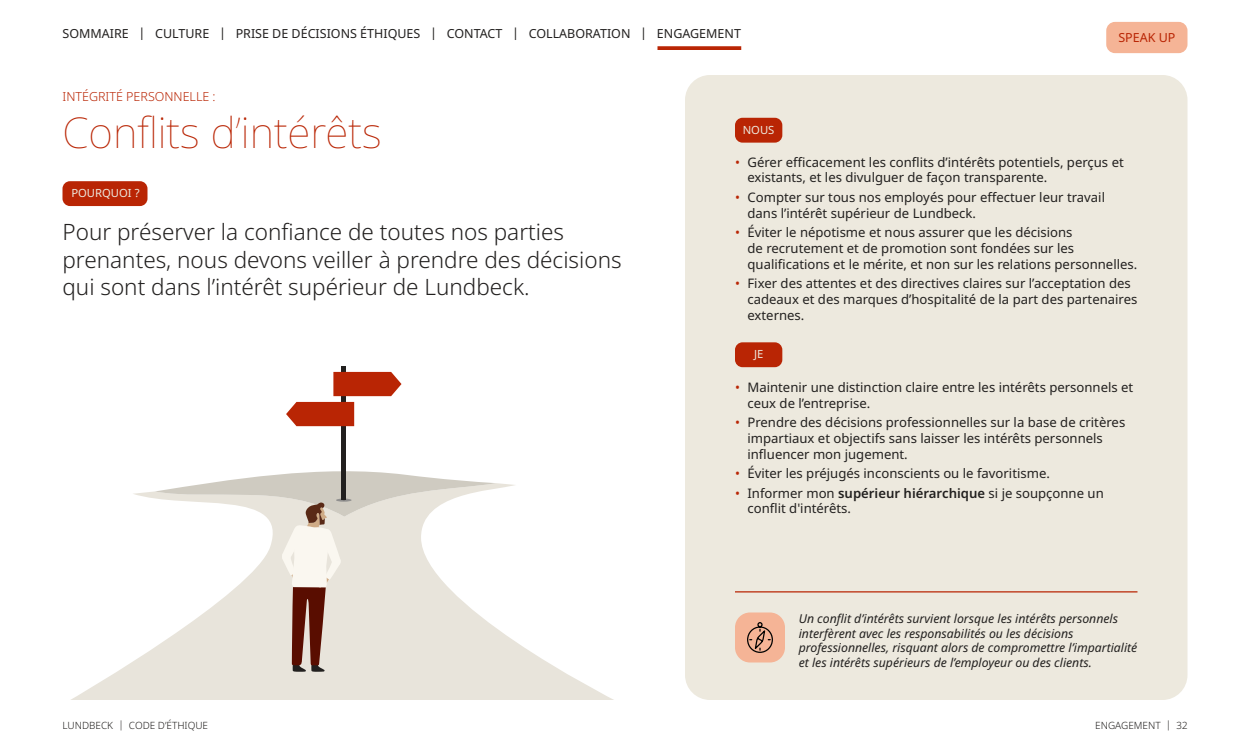
<style>
.page{position:relative;width:1250px;height:750px;background:#fff}
.page>*{position:absolute;margin:0;border:0;box-sizing:border-box;transform-origin:0 0}
.t1{font:100 42.5px "Noto Sans";color:#b92504}
.t2{font:300 22.5px/27.5px "Noto Sans";color:#22201f}
.t3{font:13.12px/15.8px "Noto Sans";color:#22201f}
.t4{font:12.5px "Noto Sans";color:#22201f}
.t5{font:300 12.5px "Noto Sans";color:#b92504}
.t6{font:12.5px "Noto Sans";color:#b92504}
.t7{font:italic 12.25px/14.8px "Noto Sans";color:#22201f}
.t8{font:11.25px "Noto Sans";color:#ede9de}
.t9{font:300 10px "Noto Sans";color:#22201f}
.s1{color:#b92504}
.s2{font-weight:600}
</style>
<div class="page">
<div style="left:1106px;top:22px;width:82px;height:31px;background:#f5b496;border-radius:9px"></div>
<svg style="left:658px;top:46px;width:83px;height:4px"></svg>
<div style="left:685px;top:75px;width:503px;height:625px;background:#ede9de;border-radius:25px"></div>
<div style="left:62px;top:181px;width:86px;height:25px;background:#b92504;border-radius:8px"></div>
<svg style="left:71px;top:483px;width:543px;height:217px"></svg>
<hr style="left:735px;top:591px;width:403px;height:1px;background:#b92504">
<div style="left:735px;top:342px;width:47px;height:25px;background:#b92504;border-radius:8px"></div>
<div style="left:735px;top:118px;width:47px;height:25px;background:#b92504;border-radius:8px"></div>
<div style="left:735px;top:612px;width:50px;height:50px;background:#f5b496;border-radius:15px"></div>
<svg style="left:747px;top:622px;width:26px;height:31px"></svg>
<div style="left:341px;top:366px;width:5px;height:134px;background:#22201f"></div>
<svg style="left:155px;top:471px;width:341px;height:201px"></svg>
<svg style="left:333px;top:372px;width:69px;height:24px;background:#bf3819"></svg>
<svg style="left:286px;top:402px;width:68px;height:24px;background:#be3517"></svg>
<p class="t4" style="left:139px;top:25px;width:604px">| CULTURE | PRISE DE DÉCISIONS ÉTHIQUES | CONTACT | COLLABORATION | ENGAGEMENT</p>
<p class="t4" style="left:63px;top:25px;width:68px">SOMMAIRE</p>
<p class="t6" style="left:1118px;top:28px;width:59px">SPEAK UP</p>
<p class="t5" style="left:62px;top:88px;width:155px">INTÉGRITÉ PERSONNELLE :</p>
<h1 class="t1" style="left:62px;top:102px;width:321px">Conflits d’intérêts</h1>
<p class="t8" style="left:71px;top:185px;width:70px">POURQUOI ?</p>
<h2 class="t2" style="left:62px;top:219px;width:561px">Pour préserver la confiance de toutes nos parties prenantes, nous devons veiller à prendre des décisions qui sont dans l’intérêt supérieur de Lundbeck.</h2>
<p class="t9" style="left:62px;top:719px;width:147px">LUNDBECK | CODE D’ÉTHIQUE</p>
<p class="t8" style="left:743px;top:122px;width:33px">NOUS</p>
<p class="t3" style="left:747px;top:154px;width:378px;text-indent:-12px"><span class="s1">•</span> Gérer efficacement les conflits d’intérêts potentiels, perçus et existants, et les divulguer de façon transparente.</p>
<p class="t3" style="left:747px;top:189px;width:359px;text-indent:-12px"><span class="s1">•</span> Compter sur tous nos employés pour effectuer leur travail dans l’intérêt supérieur de Lundbeck.</p>
<p class="t3" style="left:747px;top:225px;width:391px;text-indent:-12px"><span class="s1">•</span> Éviter le népotisme et nous assurer que les décisions<br>de recrutement et de promotion sont fondées sur les qualifications et le mérite, et non sur les relations personnelles.</p>
<p class="t3" style="left:747px;top:276px;width:392px;text-indent:-12px"><span class="s1">•</span> Fixer des attentes et des directives claires sur l’acceptation des cadeaux et des marques d’hospitalité de la part des partenaires externes.</p>
<p class="t8" style="left:754px;top:346px;width:11px">JE</p>
<p class="t3" style="left:747px;top:380px;width:387px;text-indent:-12px"><span class="s1">•</span> Maintenir une distinction claire entre les intérêts personnels et ceux de l’entreprise.</p>
<p class="t3" style="left:747px;top:415px;width:379px;text-indent:-12px"><span class="s1">•</span> Prendre des décisions professionnelles sur la base de critères impartiaux et objectifs sans laisser les intérêts personnels influencer mon jugement.</p>
<p class="t3" style="left:735px;top:466px;width:316px"><span class="s1">•</span> Éviter les préjugés inconscients ou le favoritisme.</p>
<p class="t3" style="left:747px;top:485px;width:358px;text-indent:-12px"><span class="s1">•</span> Informer mon <span class="s2">supérieur hiérarchique</span> si je soupçonne un conflit d'intérêts.</p>
<p class="t7" style="left:799px;top:611px;width:340px">Un conflit d’intérêts survient lorsque les intérêts personnels interfèrent avec les responsabilités ou les décisions professionnelles, risquant alors de compromettre l’impartialité et les intérêts supérieurs de l’employeur ou des clients.</p>
<p class="t9" style="left:1095px;top:719px;width:94px">ENGAGEMENT | 32</p>
</div>
